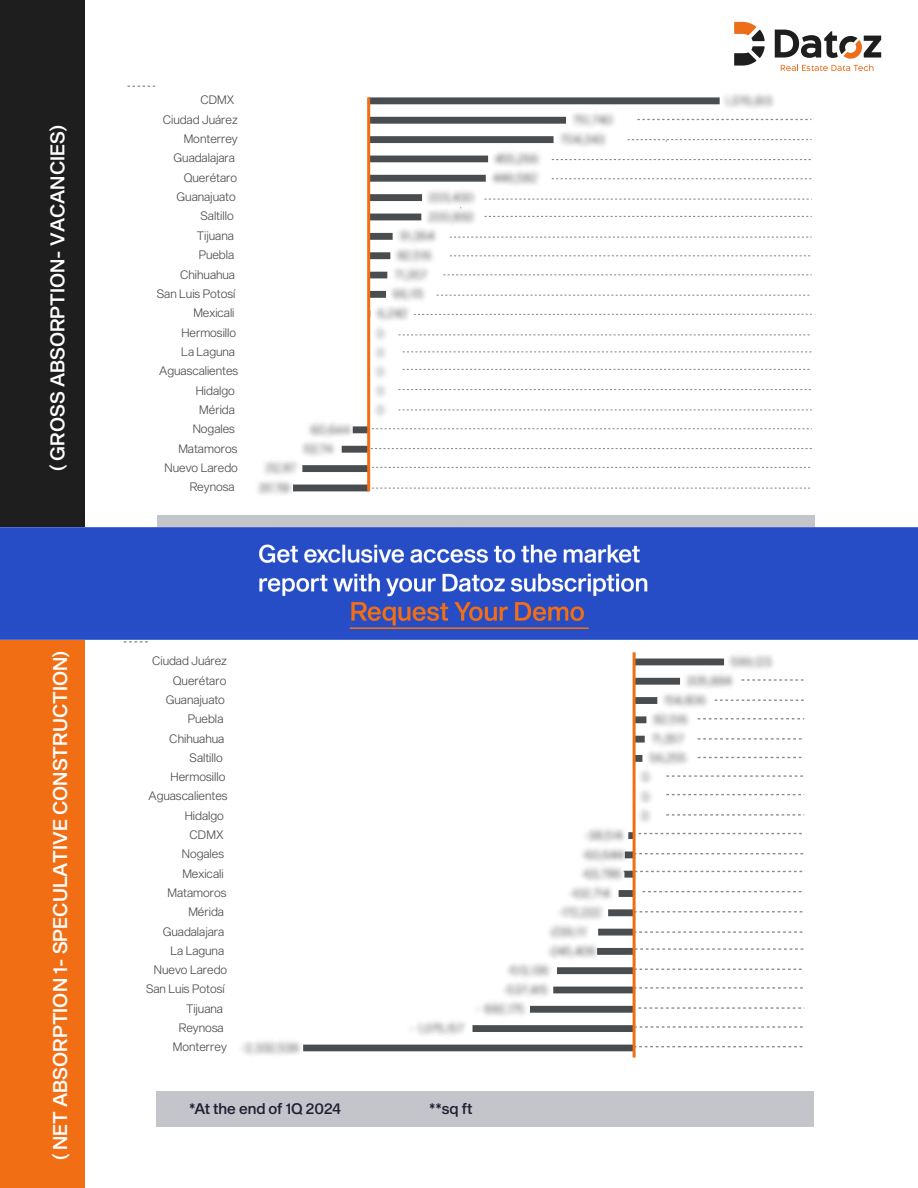
<style>
.page{position:relative;width:918px;height:1188px;background:#fff}
.page>*{position:absolute;margin:0;border:0;box-sizing:border-box;transform-origin:0 0}
.t1{font:19.5px "Sequel Sans Medium Head";color:#fff}
.t2{font:15px "Sequel Sans Medium Head";color:#1f2030}
.t3{font:12px "Sequel Sans Light Head";letter-spacing:.005em;color:#4a4d4f}
</style>
<div class="page">
<div style="left:0;top:0;width:85px;height:571px;background:#1e1e1e"></div>
<div style="left:0;top:615px;width:85px;height:573px;background:#f26e14"></div>
<div style="left:157px;top:1091px;width:657px;height:36px;background:#c4c5cb"></div>
<svg style="left:734px;top:22px;width:23px;height:6px"></svg>
<svg style="left:124px;top:641px;width:24px;height:2px"></svg>
<svg style="left:787px;top:738px;width:15px;height:2px"></svg>
<svg style="left:760px;top:757px;width:42px;height:1px"></svg>
<svg style="left:741px;top:775px;width:62px;height:2px"></svg>
<svg style="left:740px;top:794px;width:64px;height:1px"></svg>
<svg style="left:740px;top:814px;width:64px;height:2px"></svg>
<svg style="left:724px;top:833px;width:78px;height:1px"></svg>
<svg style="left:724px;top:853px;width:80px;height:1px"></svg>
<svg style="left:724px;top:871px;width:79px;height:1px"></svg>
<svg style="left:726px;top:891px;width:76px;height:1px"></svg>
<svg style="left:724px;top:911px;width:79px;height:1px"></svg>
<svg style="left:724px;top:931px;width:79px;height:2px"></svg>
<svg style="left:724px;top:948px;width:80px;height:2px"></svg>
<svg style="left:724px;top:969px;width:78px;height:1px"></svg>
<svg style="left:724px;top:987px;width:79px;height:2px"></svg>
<svg style="left:726px;top:1007px;width:78px;height:2px"></svg>
<svg style="left:724px;top:1026px;width:79px;height:2px"></svg>
<svg style="left:724px;top:1046px;width:78px;height:1px"></svg>
<img style="left:99px;top:28px;width:781px;height:500px">
<svg style="left:352px;top:832px;width:372px;height:219px"></svg>
<hr style="left:633px;top:652px;width:3px;height:406px;background:#f26e14">
<img style="left:786px;top:639px;width:40px;height:81px">
<img style="left:633px;top:639px;width:153px;height:101px">
<img style="left:632px;top:640px;width:128px;height:119px">
<img style="left:632px;top:659px;width:109px;height:118px">
<img style="left:632px;top:679px;width:106px;height:19px">
<img style="left:632px;top:698px;width:108px;height:118px">
<img style="left:677px;top:860px;width:26px;height:19px">
<img style="left:530px;top:832px;width:146px;height:105px">
<img style="left:518px;top:833px;width:146px;height:124px">
<img style="left:508px;top:852px;width:147px;height:124px">
<img style="left:498px;top:872px;width:143px;height:19px">
<img style="left:497px;top:891px;width:152px;height:124px">
<img style="left:457px;top:910px;width:146px;height:124px">
<img style="left:453px;top:930px;width:148px;height:122px">
<img style="left:430px;top:949px;width:148px;height:103px">
<img style="left:355px;top:968px;width:8px;height:84px">
<img style="left:363px;top:968px;width:154px;height:84px">
<img style="left:241px;top:1041px;width:111px;height:14px">
<img style="left:632px;top:717px;width:71px;height:19px">
<img style="left:587px;top:736px;width:116px;height:124px">
<hr style="left:367px;top:97px;width:3px;height:394px;background:#f26e14">
<img style="left:0;top:528px;width:917px;height:111px">
<h1 class="t1" style="left:44px;top:471px;width:347px;rotate:-90deg">( GROSS ABSORPTION- VACANCIES)</h1>
<h1 class="t1" style="left:46px;top:1160px;width:510px;rotate:-90deg">( NET ABSORPTION 1- SPECULATIVE CONSTRUCTION)</h1>
<p class="t3" style="left:200px;top:91px;width:35px">CDMX</p>
<p class="t3" style="left:163px;top:111px;width:76px">Ciudad Juárez</p>
<p class="t3" style="left:184px;top:130px;width:56px">Monterrey</p>
<p class="t3" style="left:174px;top:150px;width:63px">Guadalajara</p>
<p class="t3" style="left:184px;top:169px;width:55px">Querétaro</p>
<p class="t3" style="left:177px;top:188px;width:61px">Guanajuato</p>
<p class="t3" style="left:200px;top:208px;width:35px">Saltillo</p>
<p class="t3" style="left:197px;top:227px;width:38px">Tijuana</p>
<p class="t3" style="left:199px;top:246px;width:37px">Puebla</p>
<p class="t3" style="left:180px;top:266px;width:56px">Chihuahua</p>
<p class="t3" style="left:157px;top:285px;width:80px">San Luis Potosí</p>
<p class="t3" style="left:193px;top:304px;width:43px">Mexicali</p>
<p class="t3" style="left:181px;top:324px;width:56px">Hermosillo</p>
<p class="t3" style="left:181px;top:343px;width:55px">La Laguna</p>
<p class="t3" style="left:159px;top:362px;width:81px">Aguascalientes</p>
<p class="t3" style="left:196px;top:382px;width:41px">Hidalgo</p>
<p class="t3" style="left:199px;top:401px;width:37px">Mérida</p>
<p class="t3" style="left:193px;top:421px;width:44px">Nogales</p>
<p class="t3" style="left:178px;top:440px;width:61px">Matamoros</p>
<p class="t3" style="left:165px;top:459px;width:75px">Nuevo Laredo</p>
<p class="t3" style="left:190px;top:479px;width:46px">Reynosa</p>
<p class="t3" style="left:152px;top:652px;width:76px">Ciudad Juárez</p>
<p class="t3" style="left:173px;top:672px;width:55px">Querétaro</p>
<p class="t3" style="left:166px;top:691px;width:61px">Guanajuato</p>
<p class="t3" style="left:188px;top:710px;width:37px">Puebla</p>
<p class="t3" style="left:169px;top:730px;width:56px">Chihuahua</p>
<p class="t3" style="left:190px;top:749px;width:35px">Saltillo</p>
<p class="t3" style="left:171px;top:768px;width:56px">Hermosillo</p>
<p class="t3" style="left:148px;top:788px;width:81px">Aguascalientes</p>
<p class="t3" style="left:185px;top:807px;width:41px">Hidalgo</p>
<p class="t3" style="left:190px;top:826px;width:35px">CDMX</p>
<p class="t3" style="left:182px;top:845px;width:44px">Nogales</p>
<p class="t3" style="left:182px;top:865px;width:43px">Mexicali</p>
<p class="t3" style="left:168px;top:884px;width:61px">Matamoros</p>
<p class="t3" style="left:188px;top:903px;width:37px">Mérida</p>
<p class="t3" style="left:163px;top:923px;width:63px">Guadalajara</p>
<p class="t3" style="left:170px;top:942px;width:55px">La Laguna</p>
<p class="t3" style="left:154px;top:961px;width:75px">Nuevo Laredo</p>
<p class="t3" style="left:146px;top:981px;width:80px">San Luis Potosí</p>
<p class="t3" style="left:186px;top:1000px;width:38px">Tijuana</p>
<p class="t3" style="left:179px;top:1019px;width:46px">Reynosa</p>
<p class="t3" style="left:173px;top:1039px;width:56px">Monterrey</p>
<p class="t2" style="left:189px;top:1098px;width:154px">*At the end of 1Q 2024</p>
<p class="t2" style="left:429px;top:1098px;width:45px">**sq ft</p>
</div>
